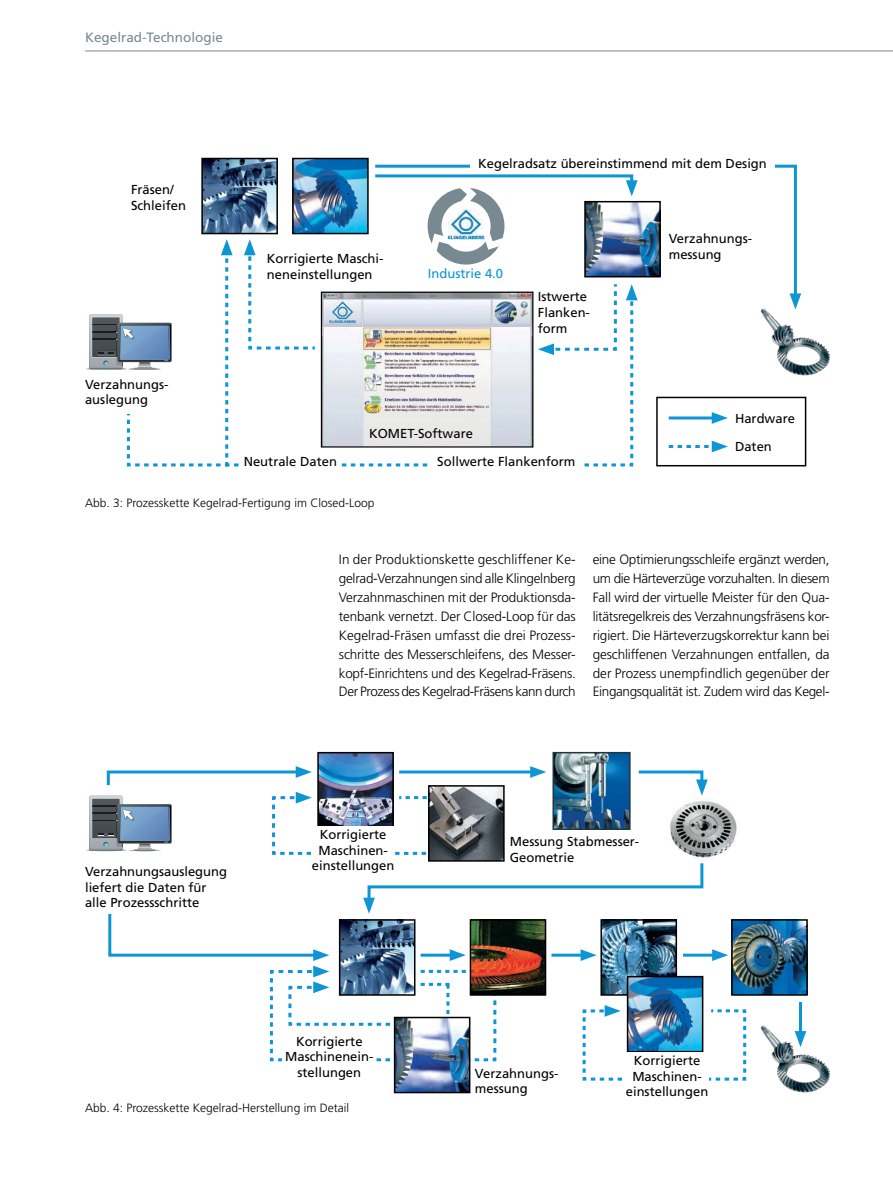
<style>
.page{position:relative;width:893px;height:1191px;background:#fff}
.page>*{position:absolute;margin:0;border:0;box-sizing:border-box;transform-origin:0 0}
.t1{font:300 13.5px/18.9px "Frutiger LT Std";letter-spacing:-.025em;color:#040000;text-align:justify}
.t2{font:13.5px "Frutiger LT Std";color:#798991}
.t3{font:13.05px/15.6px "Frutiger LT Std";color:#040000}
.t4{font:13.05px "Frutiger LT Std";color:#0e95d3}
.t5{font:300 12px "Frutiger LT Std";color:#040000}
</style>
<div class="page">
<hr style="left:85px;top:368px;width:42px;height:2px;background:#f2efed;border-radius:50%">
<img style="left:204px;top:161px;width:71px;height:12px">
<div style="left:201px;top:158px;width:77px;height:76px;border:2px solid #040000"></div>
<img style="left:295px;top:161px;width:70px;height:12px">
<div style="left:292px;top:158px;width:76px;height:76px;border:2px solid #040000"></div>
<img style="left:760px;top:309px;width:70px;height:67px">
<svg style="left:375px;top:164px;width:422px;height:137px"></svg>
<svg style="left:789px;top:293px;width:12px;height:17px"></svg>
<hr style="left:668px;top:417px;width:49px;height:3px;background:#0e95d3">
<svg style="left:711px;top:412px;width:16px;height:12px"></svg>
<svg style="left:668px;top:441px;width:59px;height:11px"></svg>
<div style="left:656px;top:397px;width:150px;height:69px;border:2px solid #040000"></div>
<hr style="left:85px;top:849px;width:42px;height:2px;background:#f2efed;border-radius:50%">
<hr style="left:87px;top:850px;width:38px;height:1px;background:#d2d5d6;border-radius:50%">
<hr style="left:88px;top:850px;width:36px;height:1px;background:#c0c5c6;border-radius:50%">
<img style="left:760px;top:1026px;width:70px;height:67px">
<img style="left:320px;top:755px;width:71px;height:11px">
<div style="left:317px;top:752px;width:77px;height:76px;border:2px solid #040000"></div>
<hr style="left:799px;top:1002px;width:3px;height:35px;background:#0e95d3">
<svg style="left:794px;top:1031px;width:12px;height:16px"></svg>
<img style="left:397px;top:1082px;width:70px;height:8px">
<div style="left:394px;top:1017px;width:76px;height:76px;border:2px solid #040000"></div>
<img style="left:747px;top:922px;width:57px;height:71px">
<div style="left:731px;top:919px;width:76px;height:77px;border:2px solid #040000"></div>
<img style="left:555px;top:755px;width:72px;height:11px">
<div style="left:552px;top:752px;width:78px;height:78px;border:2px solid #1c3840"></div>
<img style="left:89px;top:173px;width:548px;height:294px">
<img style="left:89px;top:766px;width:658px;height:316px">
<hr style="left:85px;top:51px;width:807px;height:1px;background:#798991">
<div style="left:85px;top:379px;width:87px;height:35px;background:#fff"></div>
<div style="left:241px;top:453px;width:99px;height:17px;background:#fff"></div>
<div style="left:428px;top:453px;width:156px;height:17px;background:#fff"></div>
<div style="left:668px;top:231px;width:87px;height:31px;background:#fff"></div>
<div style="left:267px;top:251px;width:150px;height:31px;background:#fff"></div>
<div style="left:470px;top:158px;width:304px;height:13px;background:#fff"></div>
<div style="left:85px;top:860px;width:144px;height:54px;background:#fff"></div>
<div style="left:311px;top:826px;width:84px;height:47px;background:#fff"></div>
<div style="left:283px;top:1032px;width:93px;height:49px;background:#fff"></div>
<div style="left:625px;top:1053px;width:83px;height:46px;background:#fff"></div>
<p class="t2" style="left:85px;top:32px;width:139px">Kegelrad-Technologie</p>
<p class="t3" style="left:131px;top:182px;width:56px">Fräsen/<br>Schleifen</p>
<p class="t3" style="left:85px;top:377px;width:85px">Verzahnungs&shy;auslegung</p>
<p class="t3" style="left:267px;top:252px;width:118px">Korrigierte Maschi&shy;neneinstellungen</p>
<p class="t3" style="left:478px;top:156px;width:290px">Kegelradsatz übereinstimmend mit dem Design</p>
<p class="t4" style="left:428px;top:268px;width:77px">Industrie 4.0</p>
<p class="t3" style="left:538px;top:290px;width:54px">Istwerte<br>Flanken&shy;form</p>
<p class="t3" style="left:668px;top:232px;width:85px">Verzahnungs&shy;messung</p>
<p class="t3" style="left:369px;top:427px;width:105px">KOMET-Software</p>
<p class="t3" style="left:244px;top:455px;width:95px">Neutrale Daten</p>
<p class="t3" style="left:437px;top:455px;width:140px">Sollwerte Flankenform</p>
<p class="t3" style="left:735px;top:411px;width:62px">Hardware</p>
<p class="t3" style="left:735px;top:440px;width:38px">Daten</p>
<p class="t5" style="left:85px;top:498px;width:291px">Abb. 3: Prozesskette Kegelrad-Fertigung im Closed-Loop</p>
<p class="t3" style="left:85px;top:864px;width:143px">Verzahnungsauslegung liefert die Daten für alle Prozessschritte</p>
<p class="t1" style="left:339px;top:551px;width:238px">In der Produktionskette geschliffener Ke&shy;gelrad-Verzahnungen sind alle Klingelnberg Verzahnmaschinen mit der Produktionsda&shy;tenbank vernetzt. Der Closed-Loop für das Kegelrad-Fräsen umfasst die drei Prozess&shy;schritte des Messerschleifens, des Messer&shy;kopf-Einrichtens und des Kegelrad-Fräsens.<br>Der Prozess des Kegelrad-Fräsens kann durch</p>
<p class="t1" style="left:592px;top:551px;width:238px">eine Optimierungsschleife ergänzt werden, um die Härteverzüge vorzuhalten. In diesem Fall wird der virtuelle Meister für den Qua&shy;litätsregelkreis des Verzahnungsfräsens kor&shy;rigiert. Die Härteverzugskorrektur kann bei geschliffenen Verzahnungen entfallen, da der Prozess unempfindlich gegenüber der Eingangsqualität ist. Zudem wird das Kegel-</p>
<p class="t3" style="left:312px;top:827px;width:84px;text-align:center">Korrigierte<br>Maschinen&shy;einstellungen</p>
<p class="t3" style="left:285px;top:1034px;width:90px;text-align:center">Korrigierte<br>Maschinenein&shy;stellungen</p>
<p class="t3" style="left:510px;top:834px;width:131px">Messung Stabmesser-<br>Geometrie</p>
<p class="t3" style="left:475px;top:1066px;width:85px">Verzahnungs&shy;messung</p>
<p class="t3" style="left:625px;top:1053px;width:84px;text-align:center">Korrigierte<br>Maschinen&shy;einstellungen</p>
<p class="t5" style="left:85px;top:1103px;width:265px">Abb. 4: Prozesskette Kegelrad-Herstellung im Detail</p>
</div>
